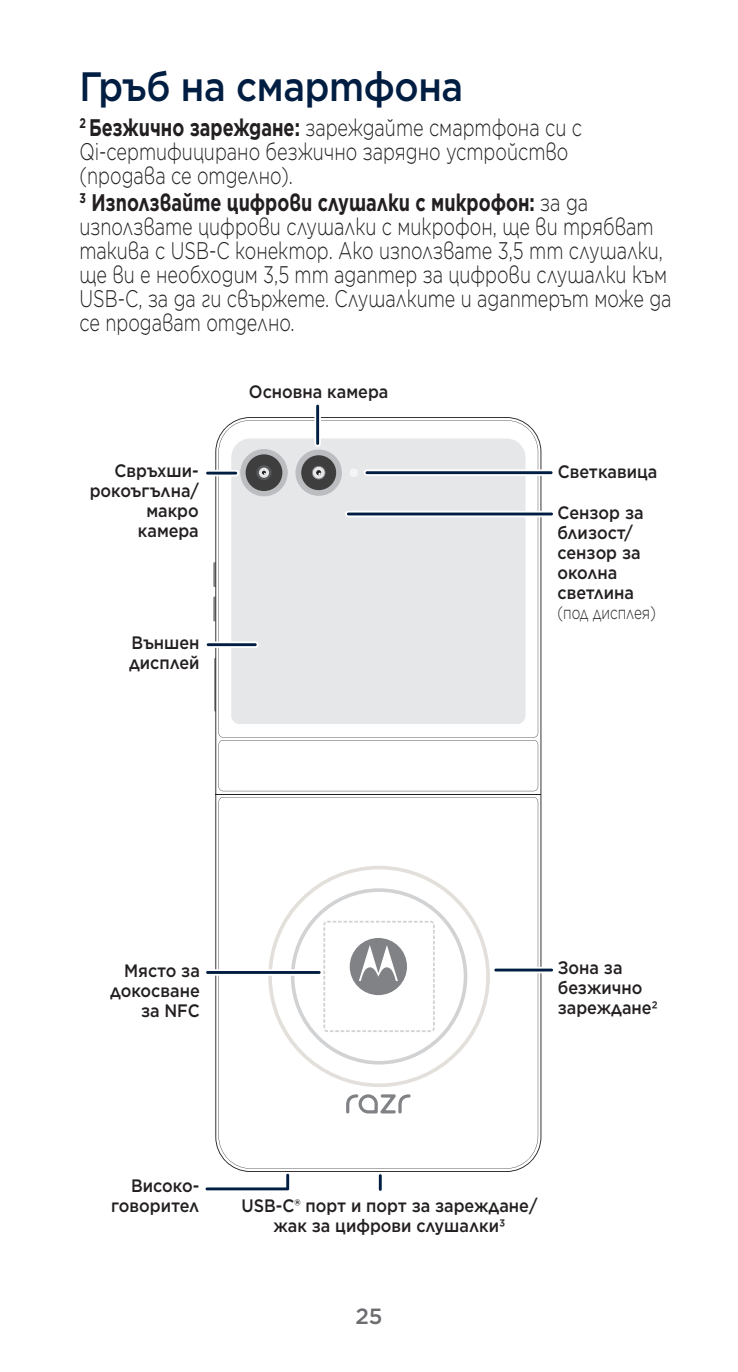
<style>
.page{position:relative;width:738px;height:1372px;background:#fff}
.page>*{position:absolute;margin:0;border:0;box-sizing:border-box;transform-origin:0 0}
.t1{font:500 40.8px "Gotham";letter-spacing:-.01em;color:#001e42;scale:.9 1}
.t2{font:300 24px/24px "Gotham";color:#231f20;scale:.75 1}
.t3{font:500 22px "Gotham";color:#6c6d70}
.t4{font:500 18px/20px "Gotham";color:#231f20;text-align:right;scale:.9 1}
.t5{font:300 18px "Gotham";color:#231f20;scale:.75 1}
.s1{font-weight:700}
</style>
<div class="page">
<svg style="left:214px;top:658px;width:1px;height:54px"></svg>
<svg style="left:213px;top:562px;width:2px;height:25px"></svg>
<svg style="left:213px;top:597px;width:2px;height:24px"></svg>
<svg style="left:215px;top:417px;width:326px;height:755px"></svg>
<svg style="left:218px;top:420px;width:319px;height:318px"></svg>
<svg style="left:218px;top:740px;width:319px;height:51px"></svg>
<svg style="left:218px;top:797px;width:319px;height:372px"></svg>
<hr style="left:216px;top:794px;width:324px;height:1px;background:#231f20">
<div style="left:231px;top:438px;width:294px;height:286px;background:#e6e7e9"></div>
<svg style="left:240px;top:449px;width:47px;height:47px;background:#8e8f91"></svg>
<svg style="left:346px;top:1094px;width:64px;height:19px"></svg>
<div style="left:295px;top:450px;width:46px;height:46px;background:#bcbdc0;border-radius:50%"></div>
<div style="left:301px;top:455px;width:35px;height:35px;background:#3e3e3f;border-radius:50%"></div>
<svg style="left:312px;top:466px;width:13px;height:13px"></svg>
<svg style="left:268px;top:866px;width:221px;height:221px"></svg>
<svg style="left:290px;top:888px;width:177px;height:177px"></svg>
<div style="left:314px;top:401px;width:6px;height:46px;background:#fff;border-radius:3px"></div>
<hr style="left:316px;top:405px;width:3px;height:40px;background:#001e42">
<svg style="left:204px;top:470px;width:35px;height:6px"></svg>
<hr style="left:206px;top:472px;width:31px;height:3px;background:#001e42">
<svg style="left:205px;top:641px;width:53px;height:7px"></svg>
<hr style="left:206px;top:643px;width:50px;height:3px;background:#001e42">
<svg style="left:363px;top:469px;width:191px;height:7px"></svg>
<hr style="left:365px;top:471px;width:187px;height:3px;background:#001e42">
<div style="left:345px;top:511px;width:208px;height:6px;background:#919dad;border-radius:3px"></div>
<hr style="left:346px;top:513px;width:206px;height:2px;background:#001e42">
<svg style="left:492px;top:967px;width:62px;height:6px"></svg>
<hr style="left:494px;top:969px;width:58px;height:2px;background:#001e42">
<div style="left:204px;top:969px;width:118px;height:7px;background:#fff;border-radius:3px"></div>
<hr style="left:206px;top:971px;width:114px;height:3px;background:#001e42">
<svg style="left:377px;top:1173px;width:6px;height:19px"></svg>
<hr style="left:378px;top:1174px;width:3px;height:17px;background:#001e42">
<svg style="left:205px;top:1173px;width:85px;height:18px"></svg>
<div style="left:349px;top:469px;width:8px;height:8px;background:#f4f5f6;border-radius:50%"></div>
<h1 class="t1" style="left:79px;top:60px;width:427px">Гръб на смартфона</h1>
<p class="t2" style="left:79px;top:115px;width:671px"><sup>2</sup> <span class="s1">Безжично зареждане:</span> зареждайте смартфона си с<br>Qi-сертифицирано безжично зарядно устройство (продава се отделно).</p>
<p class="t2" style="left:79px;top:190px;width:790px"><sup>3</sup> <span class="s1">Използвайте цифрови слушалки с микрофон:</span> за да използвате цифрови слушалки с микрофон, ще ви трябват такива с USB-C конектор. Ако използвате 3,5 mm слушалки, ще ви е необходим 3,5 mm адаптер за цифрови слушалки към USB-C, за да ги свържете. Слушалките и адаптерът може да се продават отделно.</p>
<p class="t4" style="left:249px;top:382px;width:156px">Основна камера</p>
<p class="t4" style="left:90px;top:461px;width:123px">Свръхши&shy;рокоъгълна/ макро камера</p>
<p class="t4" style="left:557px;top:461px;width:112px">Светкавица</p>
<p class="t4" style="left:557px;top:502px;width:97px;text-align:left">Сензор за близост/ сензор за околна светлина</p>
<p class="t5" style="left:557px;top:601px;width:133px">(под дисплея)</p>
<p class="t4" style="left:129px;top:632px;width:80px;text-align:left">Външен дисплей</p>
<p class="t4" style="left:110px;top:961px;width:101px">Място за докосване за NFC</p>
<p class="t4" style="left:557px;top:957px;width:113px;text-align:left">Зона за безжично зареждане2</p>
<p class="t4" style="left:111px;top:1175px;width:99px">Високо&shy;говорител</p>
<p class="t4" style="left:241px;top:1195px;width:330px;text-align:center">USB-C® порт и порт за зареждане/ жак за цифрови слушалки3</p>
<p class="t3" style="left:355px;top:1302px;width:29px">25</p>
</div>
